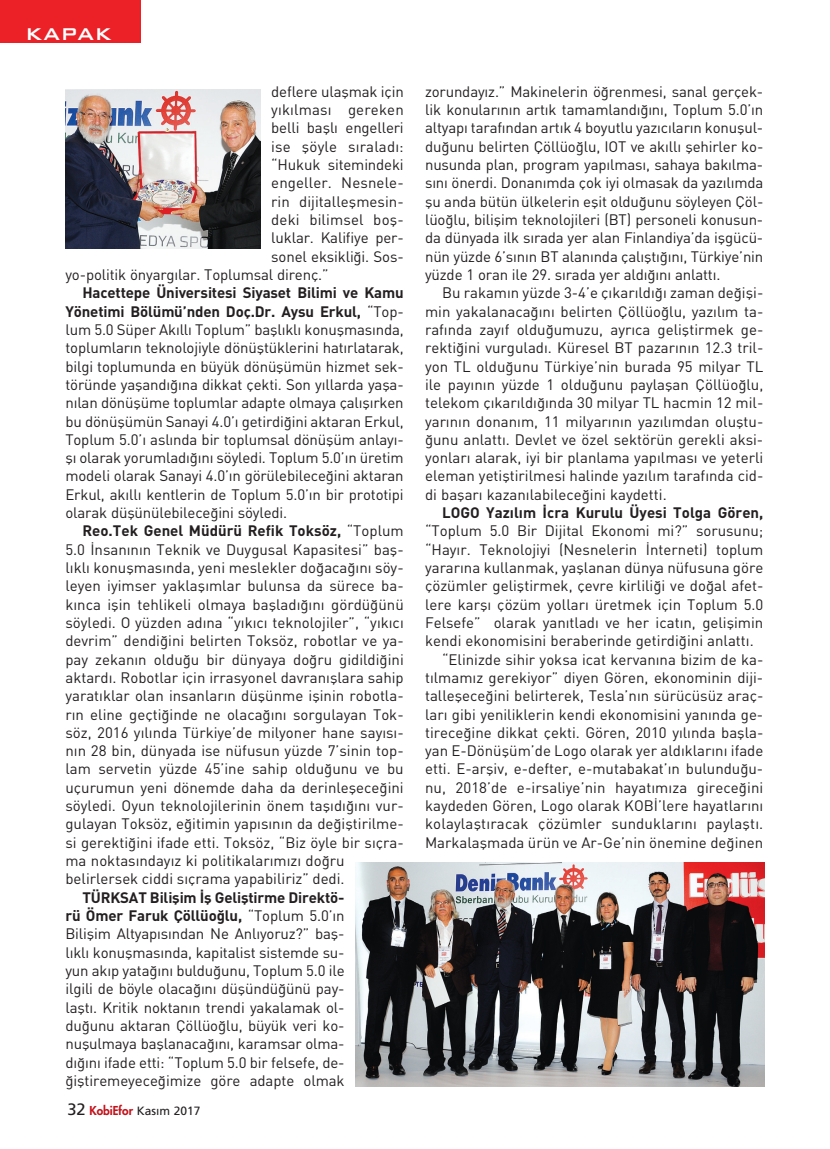
<style>
.page{position:relative;width:830px;height:1149px;background:#fff}
.page>*{position:absolute;margin:0;border:0;box-sizing:border-box;transform-origin:0 0}
.t1{font:22.5px "Karo T";color:#fff}
.t2{font:15px "DINT";color:#231f20}
.t3{font:15px "DINT Bold";letter-spacing:-.01em;color:#231f20}
.t4{font:12px "Frutiger Normal Tr";color:#231f20}
.s1{font-family:"DINT"}
.s2{font-size:16.5px}
.s3{font-family:"Futura Heavy Turk";color:#c4121a}
</style>
<div class="page">
<div style="left:0;top:0;width:141px;height:43px;background:#ec2127"></div>
<img style="left:65px;top:89px;width:196px;height:160px">
<img style="left:355px;top:862px;width:409px;height:224px">
<p class="t1" style="left:25px;top:19px;width:89px">KAPAK</p>
<p class="t2" style="left:271px;top:86px;width:134px">deflere ulaflmak için</p>
<p class="t2" style="left:271px;top:104px;width:134px">y›k›lmas› gereken</p>
<p class="t2" style="left:271px;top:123px;width:134px">belli bafll› engelleri</p>
<p class="t2" style="left:271px;top:141px;width:134px">ise flöyle s›ralad›:</p>
<p class="t2" style="left:271px;top:159px;width:134px">“Hukuk sitemindeki</p>
<p class="t2" style="left:271px;top:178px;width:134px">engeller. Nesnele-</p>
<p class="t2" style="left:271px;top:196px;width:134px">rin dijitalleflmesin-</p>
<p class="t2" style="left:271px;top:214px;width:134px">deki bilimsel bofl-</p>
<p class="t2" style="left:271px;top:232px;width:134px">luklar. Kalifiye per-</p>
<p class="t2" style="left:271px;top:251px;width:134px">sonel eksikli¤i. Sos-</p>
<p class="t2" style="left:65px;top:269px;width:264px">yo-politik önyarg›lar. Toplumsal direnç.”</p>
<p class="t3" style="left:82px;top:287px;width:322px">Hacettepe Üniversitesi Siyaset Bilimi ve Kamu</p>
<p class="t3" style="left:65px;top:306px;width:339px">Yönetimi Bölümü’nden Doç.Dr. Aysu Erkul, <span class="s1">“Top-</span></p>
<p class="t2" style="left:65px;top:324px;width:339px">lum 5.0 Süper Ak›ll› Toplum” bafll›kl› konuflmas›nda,</p>
<p class="t2" style="left:65px;top:342px;width:339px">toplumlar›n teknolojiyle dönüfltüklerini hat›rlatarak,</p>
<p class="t2" style="left:65px;top:361px;width:339px">bilgi toplumunda en büyük dönüflümün hizmet sek-</p>
<p class="t2" style="left:65px;top:379px;width:339px">töründe yafland›¤›na dikkat çekti. Son y›llarda yafla-</p>
<p class="t2" style="left:65px;top:397px;width:339px">n›lan dönüflüme toplumlar adapte olmaya çal›fl›rken</p>
<p class="t2" style="left:65px;top:415px;width:339px">bu dönüflümün Sanayi 4.0’› getirdi¤ini aktaran Erkul,</p>
<p class="t2" style="left:65px;top:434px;width:339px">Toplum 5.0’› asl›nda bir toplumsal dönüflüm anlay›-</p>
<p class="t2" style="left:65px;top:452px;width:339px">fl› olarak yorumlad›¤›n› söyledi. Toplum 5.0’›n üretim</p>
<p class="t2" style="left:65px;top:470px;width:339px">modeli olarak Sanayi 4.0’›n görülebilece¤ini aktaran</p>
<p class="t2" style="left:65px;top:489px;width:339px">Erkul, ak›ll› kentlerin de Toplum 5.0’›n bir prototipi</p>
<p class="t2" style="left:65px;top:507px;width:223px">olarak düflünülebilece¤ini söyledi.</p>
<p class="t3" style="left:82px;top:525px;width:322px">Reo.Tek Genel Müdürü Refik Toksöz, <span class="s1">“Toplum</span></p>
<p class="t2" style="left:65px;top:544px;width:339px">5.0 ‹nsan›n›n Teknik ve Duygusal Kapasitesi” bafl-</p>
<p class="t2" style="left:65px;top:562px;width:339px">l›kl› konuflmas›nda, yeni meslekler do¤aca¤›n› söy-</p>
<p class="t2" style="left:65px;top:580px;width:339px">leyen iyimser yaklafl›mlar bulunsa da sürece ba-</p>
<p class="t2" style="left:65px;top:598px;width:340px">k›nca iflin tehlikeli olmaya bafllad›¤›n› gördü¤ünü</p>
<p class="t2" style="left:65px;top:617px;width:340px">söyledi. O yüzden ad›na “y›k›c› teknolojiler”, “y›k›c›</p>
<p class="t2" style="left:65px;top:635px;width:339px">devrim” dendi¤ini belirten Toksöz, robotlar ve ya-</p>
<p class="t2" style="left:65px;top:653px;width:340px">pay zekan›n oldu¤u bir dünyaya do¤ru gidildi¤ini</p>
<p class="t2" style="left:65px;top:672px;width:339px">aktard›. Robotlar için irrasyonel davran›fllara sahip</p>
<p class="t2" style="left:65px;top:690px;width:339px">yarat›klar olan insanlar›n düflünme iflinin robotla-</p>
<p class="t2" style="left:65px;top:708px;width:339px">r›n eline geçti¤inde ne olaca¤›n› sorgulayan Tok-</p>
<p class="t2" style="left:65px;top:727px;width:340px">söz, 2016 y›l›nda Türkiye’de milyoner hane say›s›-</p>
<p class="t2" style="left:65px;top:745px;width:339px">n›n 28 bin, dünyada ise nüfusun yüzde 7’sinin top-</p>
<p class="t2" style="left:65px;top:763px;width:339px">lam servetin yüzde 45’ine sahip oldu¤unu ve bu</p>
<p class="t2" style="left:65px;top:781px;width:339px">uçurumun yeni dönemde daha da derinleflece¤ini</p>
<p class="t2" style="left:65px;top:800px;width:339px">söyledi. Oyun teknolojilerinin önem tafl›d›¤›n› vur-</p>
<p class="t2" style="left:65px;top:818px;width:340px">gulayan Toksöz, e¤itimin yap›s›n›n da de¤ifltirilme-</p>
<p class="t2" style="left:65px;top:836px;width:340px">si gerekti¤ini ifade etti. Toksöz, “Biz öyle bir s›çra-</p>
<p class="t2" style="left:65px;top:855px;width:280px">ma noktas›nday›z ki politikalar›m›z› do¤ru</p>
<p class="t2" style="left:65px;top:873px;width:280px">belirlersek ciddi s›çrama yapabiliriz” dedi.</p>
<p class="t3" style="left:82px;top:891px;width:263px">TÜRKSAT Biliflim ‹fl Gelifltirme Direktö-</p>
<p class="t3" style="left:65px;top:910px;width:280px">rü Ömer Faruk Çöllüo¤lu, <span class="s1">“Toplum 5.0’›n</span></p>
<p class="t2" style="left:65px;top:928px;width:280px">Biliflim Altyap›s›ndan Ne Anl›yoruz?” bafl-</p>
<p class="t2" style="left:65px;top:946px;width:280px">l›kl› konuflmas›nda, kapitalist sistemde su-</p>
<p class="t2" style="left:65px;top:964px;width:280px">yun ak›p yata¤›n› buldu¤unu, Toplum 5.0 ile</p>
<p class="t2" style="left:65px;top:983px;width:280px">ilgili de böyle olaca¤›n› düflündü¤ünü pay-</p>
<p class="t2" style="left:65px;top:1001px;width:280px">laflt›. Kritik noktan›n trendi yakalamak ol-</p>
<p class="t2" style="left:65px;top:1019px;width:280px">du¤unu aktaran Çöllüo¤lu, büyük veri ko-</p>
<p class="t2" style="left:65px;top:1038px;width:280px">nuflulmaya bafllanaca¤›n›, karamsar olma-</p>
<p class="t2" style="left:65px;top:1056px;width:280px">d›¤›n› ifade etti: “Toplum 5.0 bir felsefe, de-</p>
<p class="t2" style="left:65px;top:1074px;width:280px">¤ifltiremeyece¤imize göre adapte olmak</p>
<p class="t4" style="left:67px;top:1106px;width:135px"><span class="s2">32</span> <span class="s3">KobiEfor</span> Kas›m 2017</p>
<p class="t2" style="left:425px;top:86px;width:339px">zorunday›z.” Makinelerin ö¤renmesi, sanal gerçek-</p>
<p class="t2" style="left:425px;top:104px;width:339px">lik konular›n›n art›k tamamland›¤›n›, Toplum 5.0’›n</p>
<p class="t2" style="left:425px;top:123px;width:339px">altyap› taraf›ndan art›k 4 boyutlu yaz›c›lar›n konuflul-</p>
<p class="t2" style="left:425px;top:141px;width:339px">du¤unu belirten Çöllüo¤lu, IOT ve ak›ll› flehirler ko-</p>
<p class="t2" style="left:425px;top:159px;width:339px">nusunda plan, program yap›lmas›, sahaya bak›lma-</p>
<p class="t2" style="left:425px;top:178px;width:339px">s›n› önerdi. Donan›mda çok iyi olmasak da yaz›l›mda</p>
<p class="t2" style="left:425px;top:196px;width:339px">flu anda bütün ülkelerin eflit oldu¤unu söyleyen Çöl-</p>
<p class="t2" style="left:425px;top:214px;width:339px">lüo¤lu, biliflim teknolojileri (BT) personeli konusun-</p>
<p class="t2" style="left:425px;top:232px;width:339px">da dünyada ilk s›rada yer alan Finlandiya’da iflgücü-</p>
<p class="t2" style="left:425px;top:251px;width:339px">nün yüzde 6’s›n›n BT alan›nda çal›flt›¤›n›, Türkiye’nin</p>
<p class="t2" style="left:425px;top:269px;width:297px">yüzde 1 oran ile 29. s›rada yer ald›¤›n› anlatt›.</p>
<p class="t2" style="left:442px;top:287px;width:322px">Bu rakam›n yüzde 3-4’e ç›kar›ld›¤› zaman de¤ifli-</p>
<p class="t2" style="left:425px;top:306px;width:340px">min yakalanaca¤›n› belirten Çöllüo¤lu, yaz›l›m ta-</p>
<p class="t2" style="left:425px;top:324px;width:340px">raf›nda zay›f oldu¤umuzu, ayr›ca gelifltirmek ge-</p>
<p class="t2" style="left:425px;top:342px;width:340px">rekti¤ini vurgulad›. Küresel BT pazar›n›n 12.3 tril-</p>
<p class="t2" style="left:425px;top:361px;width:339px">yon TL oldu¤unu Türkiye’nin burada 95 milyar TL</p>
<p class="t2" style="left:425px;top:379px;width:339px">ile pay›n›n yüzde 1 oldu¤unu paylaflan Çöllüo¤lu,</p>
<p class="t2" style="left:425px;top:397px;width:340px">telekom ç›kar›ld›¤›nda 30 milyar TL hacmin 12 mil-</p>
<p class="t2" style="left:425px;top:415px;width:340px">yar›n›n donan›m, 11 milyar›n›n yaz›l›mdan olufltu-</p>
<p class="t2" style="left:425px;top:434px;width:339px">¤unu anlatt›. Devlet ve özel sektörün gerekli aksi-</p>
<p class="t2" style="left:425px;top:452px;width:340px">yonlar› alarak, iyi bir planlama yap›lmas› ve yeterli</p>
<p class="t2" style="left:425px;top:470px;width:340px">eleman yetifltirilmesi halinde yaz›l›m taraf›nda cid-</p>
<p class="t2" style="left:425px;top:489px;width:243px">di baflar› kazan›labilece¤ini kaydetti.</p>
<p class="t3" style="left:442px;top:507px;width:322px">LOGO Yaz›l›m ‹cra Kurulu Üyesi Tolga Gören,</p>
<p class="t2" style="left:425px;top:525px;width:339px">“Toplum 5.0 Bir Dijital Ekonomi mi?” sorusunu;</p>
<p class="t2" style="left:425px;top:544px;width:339px">“Hay›r. Teknolojiyi (Nesnelerin ‹nterneti) toplum</p>
<p class="t2" style="left:425px;top:562px;width:339px">yarar›na kullanmak, yafllanan dünya nüfusuna göre</p>
<p class="t2" style="left:425px;top:580px;width:340px">çözümler gelifltirmek, çevre kirlili¤i ve do¤al afet-</p>
<p class="t2" style="left:425px;top:598px;width:340px">lere karfl› çözüm yollar› üretmek için Toplum 5.0</p>
<p class="t2" style="left:425px;top:617px;width:339px">Felsefe” olarak yan›tlad› ve her icat›n, geliflimin</p>
<p class="t2" style="left:425px;top:635px;width:330px">kendi ekonomisini beraberinde getirdi¤ini anlatt›.</p>
<p class="t2" style="left:442px;top:653px;width:323px">“Elinizde sihir yoksa icat kervan›na bizim de ka-</p>
<p class="t2" style="left:425px;top:672px;width:339px">t›lmam›z gerekiyor” diyen Gören, ekonominin diji-</p>
<p class="t2" style="left:425px;top:690px;width:340px">talleflece¤ini belirterek, Tesla’n›n sürücüsüz araç-</p>
<p class="t2" style="left:425px;top:708px;width:339px">lar› gibi yeniliklerin kendi ekonomisini yan›nda ge-</p>
<p class="t2" style="left:425px;top:727px;width:340px">tirece¤ine dikkat çekti. Gören, 2010 y›l›nda baflla-</p>
<p class="t2" style="left:425px;top:745px;width:340px">yan E-Dönüflüm’de Logo olarak yer ald›klar›n› ifade</p>
<p class="t2" style="left:425px;top:763px;width:339px">etti. E-arfliv, e-defter, e-mutabakat’›n bulundu¤u-</p>
<p class="t2" style="left:425px;top:781px;width:339px">nu, 2018’de e-irsaliye’nin hayat›m›za girece¤ini</p>
<p class="t2" style="left:425px;top:800px;width:339px">kaydeden Gören, Logo olarak KOB‹’lere hayatlar›n›</p>
<p class="t2" style="left:425px;top:818px;width:339px">kolaylaflt›racak çözümler sunduklar›n› paylaflt›.</p>
<p class="t2" style="left:425px;top:836px;width:339px">Markalaflmada ürün ve Ar-Ge’nin önemine de¤inen</p>
</div>
